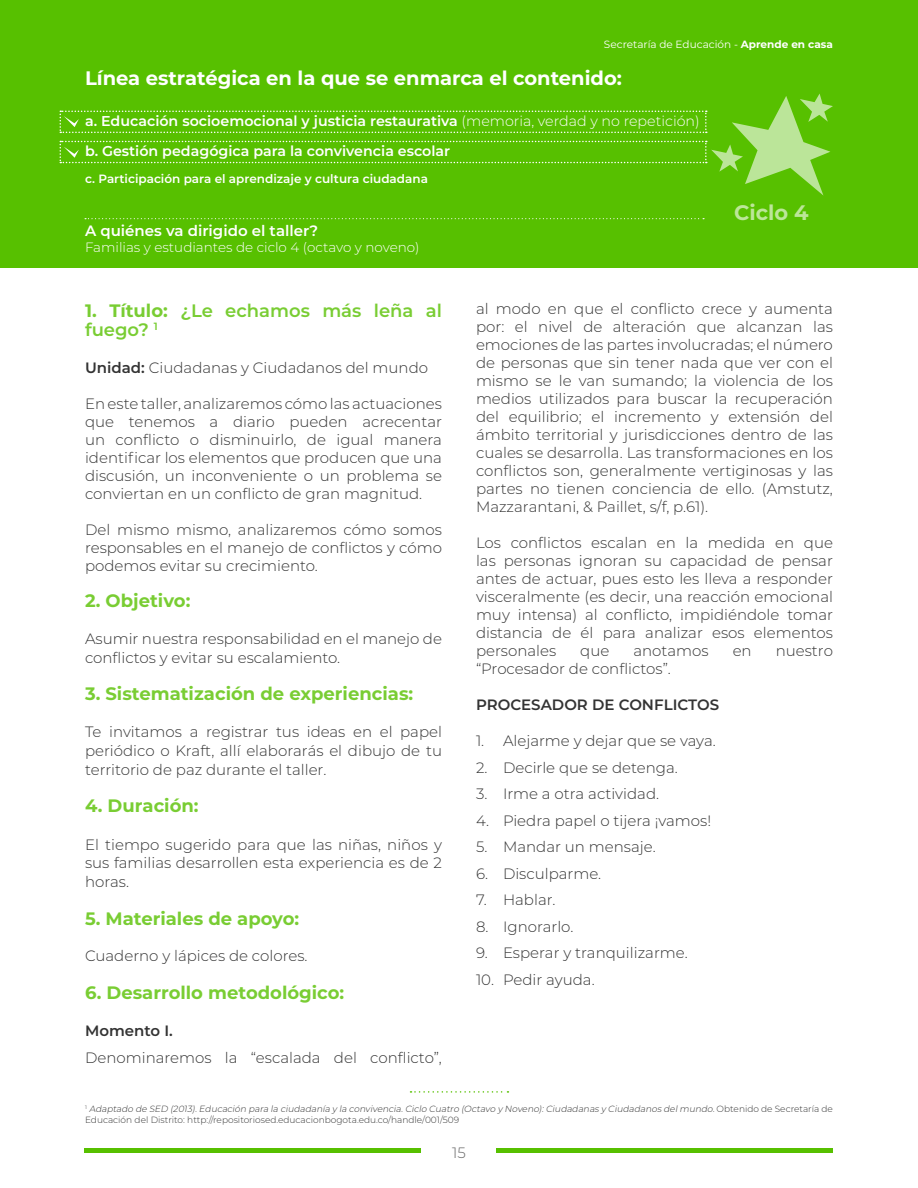
<style>
.page{position:relative;width:918px;height:1188px;background:#fff}
.page>*{position:absolute;margin:0;border:0;box-sizing:border-box;transform-origin:0 0}
.t1{font:700 21px "Montserrat";color:#bce699}
.t2{font:700 19.5px "Montserrat";color:#fff}
.t3{font:700 18px "Montserrat";color:#79cd33}
.t4{font:600 18px/18.8px "Montserrat";color:#79cd33}
.t5{font:300 15px/18px "Montserrat";color:#333;text-align:justify}
.t6{font:600 15px "Montserrat";color:#333}
.t7{font:600 15px "Montserrat";color:#fff}
.t8{font:300 15px "Montserrat";color:#666}
.t9{font:600 14.25px/29.8px "Montserrat";color:#fff}
.t10{font:300 13.5px "Montserrat";color:#fff}
.t11{font:600 12px "Montserrat";color:#fff}
.t12{font:10.5px "Montserrat";color:#fff}
.t13{font:italic 300 9px/10.8px "Montserrat";color:#333}
.s1{font-weight:700}
.s2{font-weight:300}
.s3{font-weight:600}
.s4{font-style:normal}
</style>
<div class="page">
<svg style="left:411px;top:1091px;width:97px;height:2px"></svg>
<hr style="left:84px;top:1149px;width:337px;height:4px;background:#57c000">
<hr style="left:496px;top:1149px;width:337px;height:4px;background:#57c000">
<div style="left:0;top:0;width:918px;height:268px;background:#57c000"></div>
<svg style="left:85px;top:218px;width:619px;height:1px"></svg>
<svg style="left:60px;top:94px;width:773px;height:102px"></svg>
<p class="t12" style="left:604px;top:37px;width:231px">Secretaría de Educación - <span class="s1">Aprende en casa</span></p>
<h2 class="t2" style="left:85px;top:64px;width:538px">Línea estratégica en la que se enmarca el contenido:</h2>
<p class="t9" style="left:85px;top:106px;width:616px">a. Educación socioemocional y justicia restaurativa <span class="s2">(memoria, verdad y no repetición) </span>b. Gestión pedagógica para la convivencia escolar</p>
<p class="t11" style="left:85px;top:171px;width:344px">c. Participación para el aprendizaje y cultura ciudadana</p>
<p class="t7" style="left:85px;top:220px;width:235px">A quiénes va dirigido el taller?</p>
<p class="t10" style="left:85px;top:238px;width:336px">Familias y estudiantes de ciclo 4 (octavo y noveno)</p>
<h1 class="t1" style="left:734px;top:198px;width:76px">Ciclo 4</h1>
<p class="t4" style="left:85px;top:301px;width:358px"><span class="s1">1. Título:</span> ¿Le echamos más leña al fuego? <sup>1</sup></p>
<p class="t5" style="left:85px;top:358px;width:345px"><span class="s3">Unidad:</span> Ciudadanas y Ciudadanos del mundo</p>
<p class="t5" style="left:85px;top:394px;width:358px">En este taller, analizaremos cómo las actuaciones que tenemos a diario pueden acrecentar un conflicto o disminuirlo, de igual manera identificar los elementos que producen que una discusión, un inconveniente o un problema se conviertan en un conflicto de gran magnitud.</p>
<p class="t5" style="left:85px;top:520px;width:358px">Del mismo mismo, analizaremos cómo somos responsables en el manejo de conflictos y cómo podemos evitar su crecimiento.</p>
<p class="t3" style="left:85px;top:588px;width:107px">2. Objetivo:</p>
<p class="t5" style="left:85px;top:629px;width:358px;line-height:18.8px">Asumir nuestra responsabilidad en el manejo de conflictos y evitar su escalamiento.</p>
<p class="t3" style="left:85px;top:681px;width:330px">3. Sistematización de experiencias:</p>
<p class="t5" style="left:85px;top:722px;width:358px;line-height:18.8px">Te invitamos a registrar tus ideas en el papel periódico o Kraft, allí elaborarás el dibujo de tu territorio de paz durante el taller.</p>
<p class="t3" style="left:85px;top:793px;width:115px">4. Duración:</p>
<p class="t5" style="left:85px;top:835px;width:358px;line-height:18.8px">El tiempo sugerido para que las niñas, niños y sus familias desarrollen esta experiencia es de 2 horas.</p>
<p class="t3" style="left:85px;top:905px;width:216px">5. Materiales de apoyo:</p>
<p class="t5" style="left:85px;top:947px;width:224px">Cuaderno y lápices de colores.</p>
<p class="t3" style="left:85px;top:980px;width:261px">6. Desarrollo metodológico:</p>
<p class="t6" style="left:85px;top:1020px;width:89px">Momento I.</p>
<p class="t5" style="left:85px;top:1048px;width:358px">Denominaremos la “escalada del conflicto”,</p>
<p class="t5" style="left:476px;top:299px;width:358px">al modo en que el conflicto crece y aumenta por: el nivel de alteración que alcanzan las emociones de las partes involucradas; el número de personas que sin tener nada que ver con el mismo se le van sumando; la violencia de los medios utilizados para buscar la recuperación del equilibrio; el incremento y extensión del ámbito territorial y jurisdicciones dentro de las cuales se desarrolla. Las transformaciones en los conflictos son, generalmente vertiginosas y las partes no tienen conciencia de ello. (Amstutz, Mazzarantani, &amp; Paillet, s/f, p.61).</p>
<p class="t5" style="left:476px;top:533px;width:358px">Los conflictos escalan en la medida en que las personas ignoran su capacidad de pensar antes de actuar, pues esto les lleva a responder visceralmente (es decir, una reacción emocional muy intensa) al conflicto, impidiéndole tomar distancia de él para analizar esos elementos personales</p>
<p class="t5" style="left:580px;top:641px;width:31px">que</p>
<p class="t5" style="left:633px;top:641px;width:77px">anotamos</p>
<p class="t5" style="left:733px;top:641px;width:21px">en</p>
<p class="t5" style="left:776px;top:641px;width:59px">nuestro</p>
<p class="t5" style="left:476px;top:659px;width:196px">“Procesador de conflictos”.</p>
<p class="t6" style="left:476px;top:694px;width:245px">PROCESADOR DE CONFLICTOS</p>
<p class="t5" style="left:476px;top:731px;width:241px">1. Alejarme y dejar que se vaya.</p>
<p class="t5" style="left:476px;top:758px;width:203px">2. Decirle que se detenga.</p>
<p class="t5" style="left:476px;top:784px;width:185px">3. Irme a otra actividad.</p>
<p class="t5" style="left:476px;top:811px;width:237px">4. Piedra papel o tijera ¡vamos!</p>
<p class="t5" style="left:476px;top:838px;width:181px">5. Mandar un mensaje.</p>
<p class="t5" style="left:476px;top:864px;width:127px">6. Disculparme.</p>
<p class="t5" style="left:476px;top:891px;width:81px">7. Hablar.</p>
<p class="t5" style="left:476px;top:917px;width:99px">8. Ignorarlo.</p>
<p class="t5" style="left:476px;top:944px;width:213px">9. Esperar y tranquilizarme.</p>
<p class="t5" style="left:476px;top:970px;width:120px">10. Pedir ayuda.</p>
<p class="t13" style="left:85px;top:1103px;width:749px"><sup>1</sup> Adaptado de SED (2013).Educación para la ciudadanía y la convivencia.Ciclo Cuatro (Octavo y Noveno):Ciudadanas y Ciudadanos delmundo.<span class="s4">O b te n i d o d e S e c r e t a r ía d e<br>Educación del Distrito: http://repositoriosed.educacionbogota.edu.co/handle/001/509</span></p>
<p class="t8" style="left:452px;top:1142px;width:15px">15</p>
</div>
